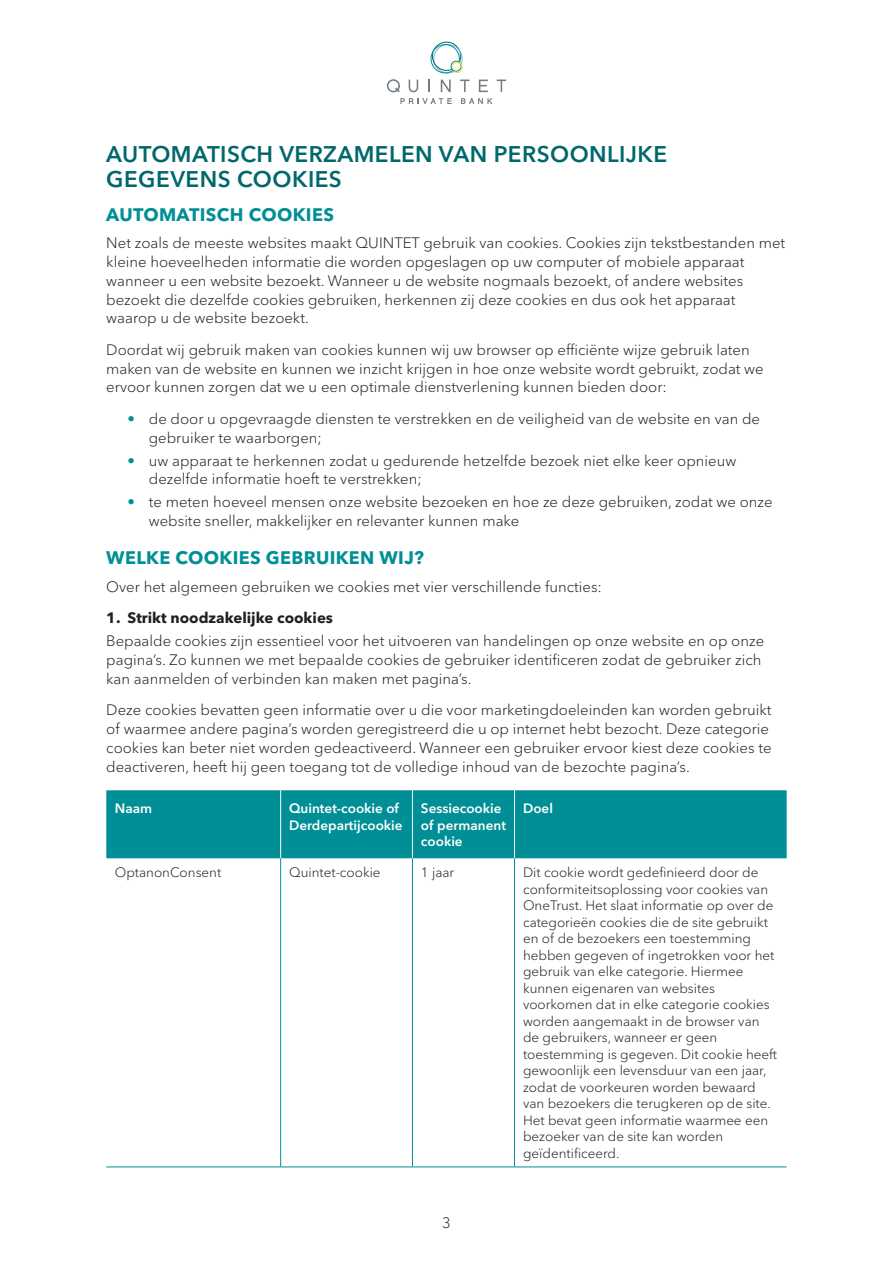
<style>
.page{position:relative;width:893px;height:1263px;background:#fff}
.page>*{position:absolute;margin:0;border:0;box-sizing:border-box;transform-origin:0 0}
.t1{font:600 22.5px/25.5px "Avenir Next LT Pro";letter-spacing:.02em;color:#00686b}
.t2{font:700 18px "Avenir Next LT Pro";letter-spacing:.02em;color:#008f96}
.t3{font:300 15px/18.8px "Avenir Next LT Pro";color:#231f20}
.t4{font:700 15px "Avenir Next LT Pro";color:#231f20}
.t5{font:300 13.5px/16.5px "Avenir Next LT Pro";color:#231f20}
.t6{font:600 13.5px/16.5px "Avenir Next LT Pro";color:#fff}
.s1{color:#008f96}
</style>
<div class="page">
<svg style="left:430px;top:42px;width:33px;height:32px"></svg>
<svg style="left:387px;top:79px;width:13px;height:13px"></svg>
<svg style="left:409px;top:80px;width:9px;height:12px"></svg>
<svg style="left:429px;top:80px;width:1px;height:12px"></svg>
<svg style="left:460px;top:80px;width:10px;height:12px"></svg>
<svg style="left:497px;top:80px;width:9px;height:12px"></svg>
<svg style="left:479px;top:80px;width:9px;height:12px"></svg>
<svg style="left:441px;top:80px;width:10px;height:12px"></svg>
<svg style="left:461px;top:98px;width:32px;height:6px"></svg>
<svg style="left:400px;top:98px;width:52px;height:6px"></svg>
<div style="left:106px;top:790px;width:681px;height:68px;background:#008f96"></div>
<hr style="left:280px;top:790px;width:1px;height:68px;background:#fff">
<hr style="left:412px;top:790px;width:1px;height:68px;background:#fff">
<hr style="left:514px;top:790px;width:1px;height:68px;background:#fff">
<hr style="left:280px;top:858px;width:1px;height:308px;background:#008f96">
<hr style="left:412px;top:858px;width:1px;height:308px;background:#008f96">
<hr style="left:514px;top:858px;width:1px;height:308px;background:#008f96">
<hr style="left:106px;top:1166px;width:175px;height:1px;background:#008f96">
<hr style="left:281px;top:1166px;width:131px;height:1px;background:#008f96">
<hr style="left:412px;top:1166px;width:102px;height:1px;background:#008f96">
<hr style="left:514px;top:1166px;width:273px;height:1px;background:#008f96">
<h1 class="t1" style="left:106px;top:141px;width:562px">AUTOMATISCH VERZAMELEN VAN PERSOONLIJKE<br>GEGEVENS COOKIES</h1>
<p class="t2" style="left:106px;top:204px;width:229px">AUTOMATISCH COOKIES</p>
<p class="t3" style="left:106px;top:234px;width:680px">Net zoals de meeste websites maakt QUINTET gebruik van cookies. Cookies zijn tekstbestanden met kleine hoeveelheden informatie die worden opgeslagen op uw computer of mobiele apparaat wanneer u een website bezoekt. Wanneer u de website nogmaals bezoekt, of andere websites bezoekt die dezelfde cookies gebruiken, herkennen zij deze cookies en dus ook het apparaat waarop u de website bezoekt.</p>
<p class="t3" style="left:106px;top:340px;width:659px">Doordat wij gebruik maken van cookies kunnen wij uw browser op efficiënte wijze gebruik laten maken van de website en kunnen we inzicht krijgen in hoe onze website wordt gebruikt, zodat we ervoor kunnen zorgen dat we u een optimale dienstverlening kunnen bieden door:</p>
<p class="t3" style="left:149px;top:409px;width:613px;text-indent:-21px"><span class="s1">•</span> de door u opgevraagde diensten te verstrekken en de veiligheid van de website en van de gebruiker te waarborgen;</p>
<p class="t3" style="left:149px;top:451px;width:589px;text-indent:-21px"><span class="s1">•</span> uw apparaat te herkennen zodat u gedurende hetzelfde bezoek niet elke keer opnieuw dezelfde informatie hoeft te verstrekken;</p>
<p class="t3" style="left:149px;top:493px;width:625px;text-indent:-21px"><span class="s1">•</span> te meten hoeveel mensen onze website bezoeken en hoe ze deze gebruiken, zodat we onze website sneller, makkelijker en relevanter kunnen make</p>
<p class="t2" style="left:106px;top:547px;width:319px">WELKE COOKIES GEBRUIKEN WIJ?</p>
<p class="t3" style="left:106px;top:577px;width:497px">Over het algemeen gebruiken we cookies met vier verschillende functies:</p>
<p class="t4" style="left:106px;top:609px;width:228px">1. Strikt noodzakelijke cookies</p>
<p class="t3" style="left:106px;top:632px;width:659px">Bepaalde cookies zijn essentieel voor het uitvoeren van handelingen op onze website en op onze pagina’s. Zo kunnen we met bepaalde cookies de gebruiker identificeren zodat de gebruiker zich kan aanmelden of verbinden kan maken met pagina’s.</p>
<p class="t3" style="left:106px;top:701px;width:667px">Deze cookies bevatten geen informatie over u die voor marketingdoeleinden kan worden gebruikt of waarmee andere pagina’s worden geregistreerd die u op internet hebt bezocht. Deze categorie cookies kan beter niet worden gedeactiveerd. Wanneer een gebruiker ervoor kiest deze cookies te deactiveren, heeft hij geen toegang tot de volledige inhoud van de bezochte pagina’s.</p>
<p class="t6" style="left:115px;top:800px;width:39px">Naam</p>
<p class="t6" style="left:289px;top:800px;width:115px">Quintet-cookie of<br>Derdepartijcookie</p>
<p class="t6" style="left:421px;top:800px;width:87px">Sessiecookie of permanent cookie</p>
<p class="t6" style="left:523px;top:800px;width:31px">Doel</p>
<p class="t5" style="left:115px;top:864px;width:108px">OptanonConsent</p>
<p class="t5" style="left:289px;top:864px;width:93px">Quintet-cookie</p>
<p class="t5" style="left:421px;top:864px;width:35px">1 jaar</p>
<p class="t5" style="left:523px;top:864px;width:256px">Dit cookie wordt gedefinieerd door de conformiteitsoplossing voor cookies van OneTrust. Het slaat informatie op over de categorieën cookies die de site gebruikt en of de bezoekers een toestemming hebben gegeven of ingetrokken voor het gebruik van elke categorie. Hiermee kunnen eigenaren van websites voorkomen dat in elke categorie cookies worden aangemaakt in de browser van de gebruikers, wanneer er geen toestemming is gegeven. Dit cookie heeft gewoonlijk een levensduur van een jaar, zodat de voorkeuren worden bewaard van bezoekers die terugkeren op de site.<br>Het bevat geen informatie waarmee een bezoeker van de site kan worden geïdentificeerd.</p>
<p class="t3" style="left:442px;top:1213px;width:10px">3</p>
</div>
